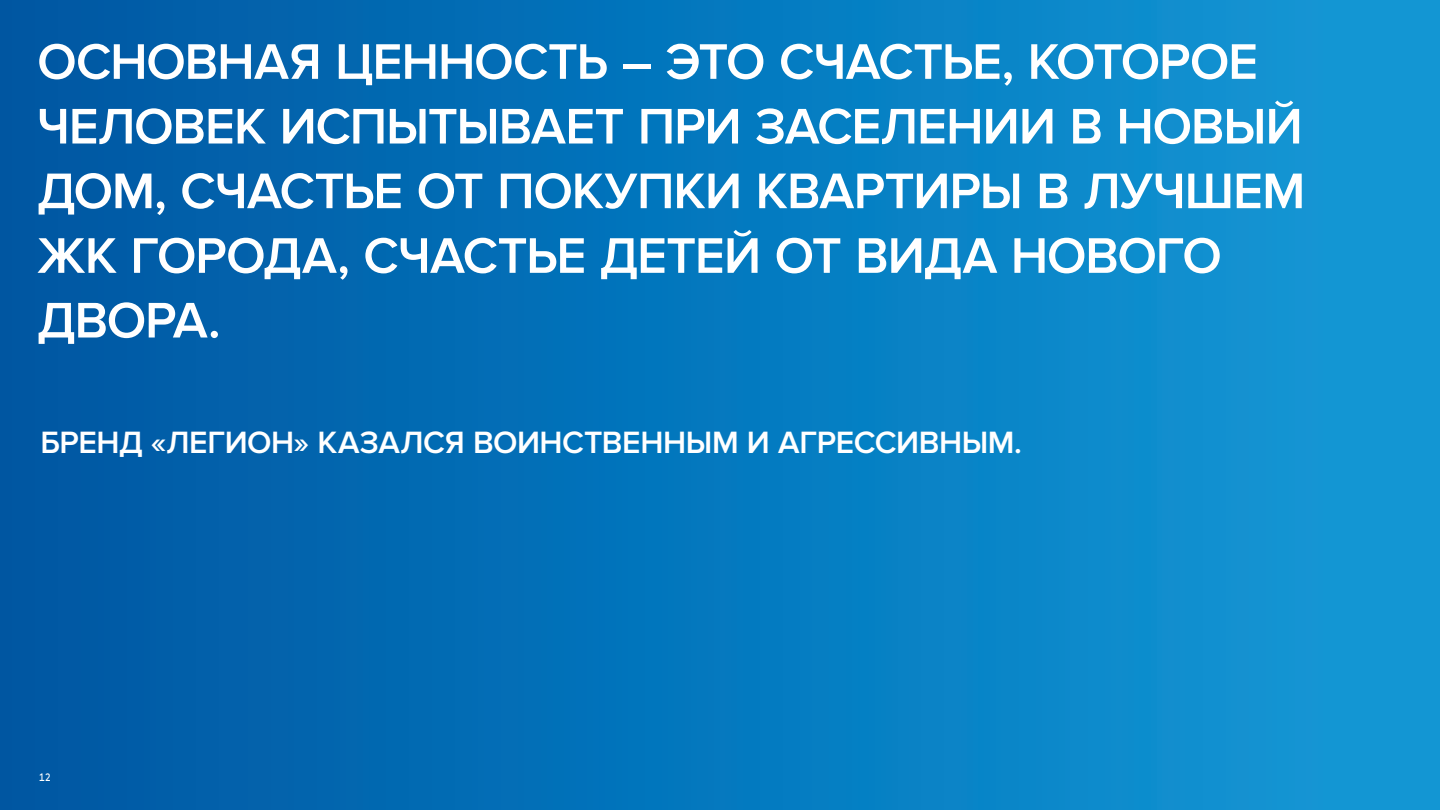
<style>
.page{position:relative;width:1440px;height:810px;background:#fff}
.page>*{position:absolute;margin:0;border:0;box-sizing:border-box;transform-origin:0 0}
.t1{font:600 51.82px/64.7px "Proxima Nova";letter-spacing:-.02em;color:#fff}
.t2{font:600 31.95px "Proxima Nova";letter-spacing:-.015em;color:#fff}
.t3{font:10.5px "Gerbera";color:#fff}
</style>
<div class="page">
<div style="left:0;top:0;width:1440px;height:810px;background:linear-gradient(to right,#0056a3,#129ad8)"></div>
<p class="t1" style="left:37px;top:30px;width:1270px">ОСНОВНАЯ ЦЕННОСТЬ – ЭТО СЧАСТЬЕ, КОТОРОЕ ЧЕЛОВЕК ИСПЫТЫВАЕТ ПРИ ЗАСЕЛЕНИИ В НОВЫЙ ДОМ, СЧАСТЬЕ ОТ ПОКУПКИ КВАРТИРЫ В ЛУЧШЕМ ЖК ГОРОДА, СЧАСТЬЕ ДЕТЕЙ ОТ ВИДА НОВОГО ДВОРА.</p>
<p class="t2" style="left:40px;top:424px;width:983px">БРЕНД «ЛЕГИОН» КАЗАЛСЯ ВОИНСТВЕННЫМ И АГРЕССИВНЫМ.</p>
<p class="t3" style="left:39px;top:770px;width:14px">12</p>
</div>
